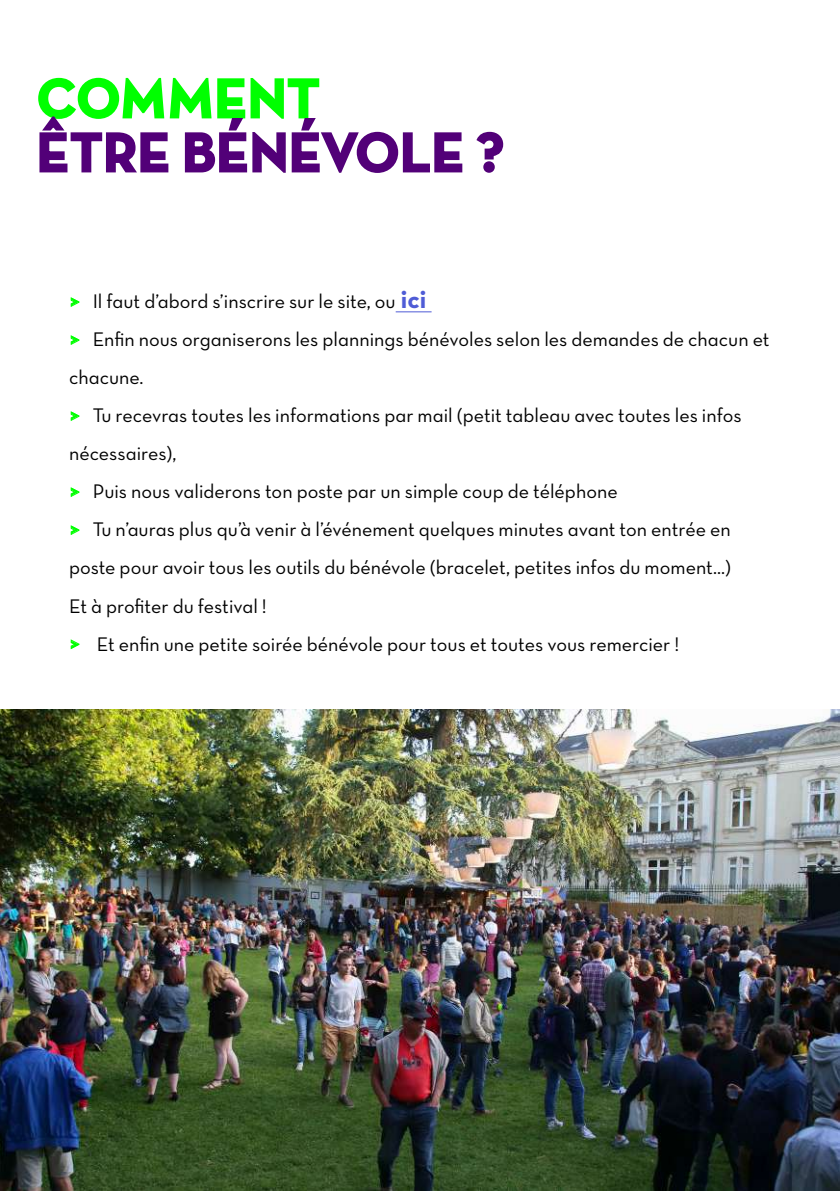
<style>
.page{position:relative;width:840px;height:1191px;background:#fff}
.page>*{position:absolute;margin:0;border:0;box-sizing:border-box;transform-origin:0 0}
.t1{font:56px "Neutra Text TF Bold Alt";color:#520078}
.t2{font:56px "Neutra Text TF Bold Alt";color:#0f0}
.t3{font:20px/38px "Neutra Text TF Book Alt";color:#000}
.s1{font-family:"Neutra Text TF Bold Alt";color:#0f0}
.s2{font-family:"Neutra Text TF";font-weight:700;font-size:26px;color:#4f5cd6}
</style>
<div class="page">
<svg style="left:38px;top:77px;width:425px;height:96px"></svg>
<svg style="left:476px;top:131px;width:28px;height:42px"></svg>
<hr style="left:395px;top:311px;width:36px;height:1px;background:#4f5cd6">
<svg style="left:70px;top:297px;width:10px;height:10px"></svg>
<svg style="left:70px;top:335px;width:10px;height:10px"></svg>
<svg style="left:70px;top:411px;width:10px;height:10px"></svg>
<svg style="left:70px;top:487px;width:10px;height:10px"></svg>
<svg style="left:70px;top:525px;width:10px;height:10px"></svg>
<svg style="left:70px;top:639px;width:10px;height:10px"></svg>
<img style="left:0;top:710px;width:839px;height:481px">
<h1 class="t2" style="left:36px;top:63px;width:285px">COMMENT</h1>
<h1 class="t1" style="left:36px;top:117px;width:469px">ÊTRE BÉNÉVOLE ?</h1>
<p class="t3" style="left:69px;top:282px;width:701px"><span class="s1">&gt;</span> Il faut d’abord s’inscrire sur le site, ou <span class="s2">ici<br></span><span class="s1">&gt;</span> Enfin nous organiserons les plannings bénévoles selon les demandes de chacun et chacune.<br><span class="s1">&gt;</span> Tu recevras toutes les informations par mail (petit tableau avec toutes les infos nécessaires),<br><span class="s1">&gt;</span> Puis nous validerons ton poste par un simple coup de téléphone<br><span class="s1">&gt;</span> Tu n’auras plus qu’à venir à l’événement quelques minutes avant ton entrée en poste pour avoir tous les outils du bénévole (bracelet, petites infos du moment...)<br>Et à profiter du festival !<br><span class="s1">&gt;</span> Et enfin une petite soirée bénévole pour tous et toutes vous remercier !</p>
</div>
